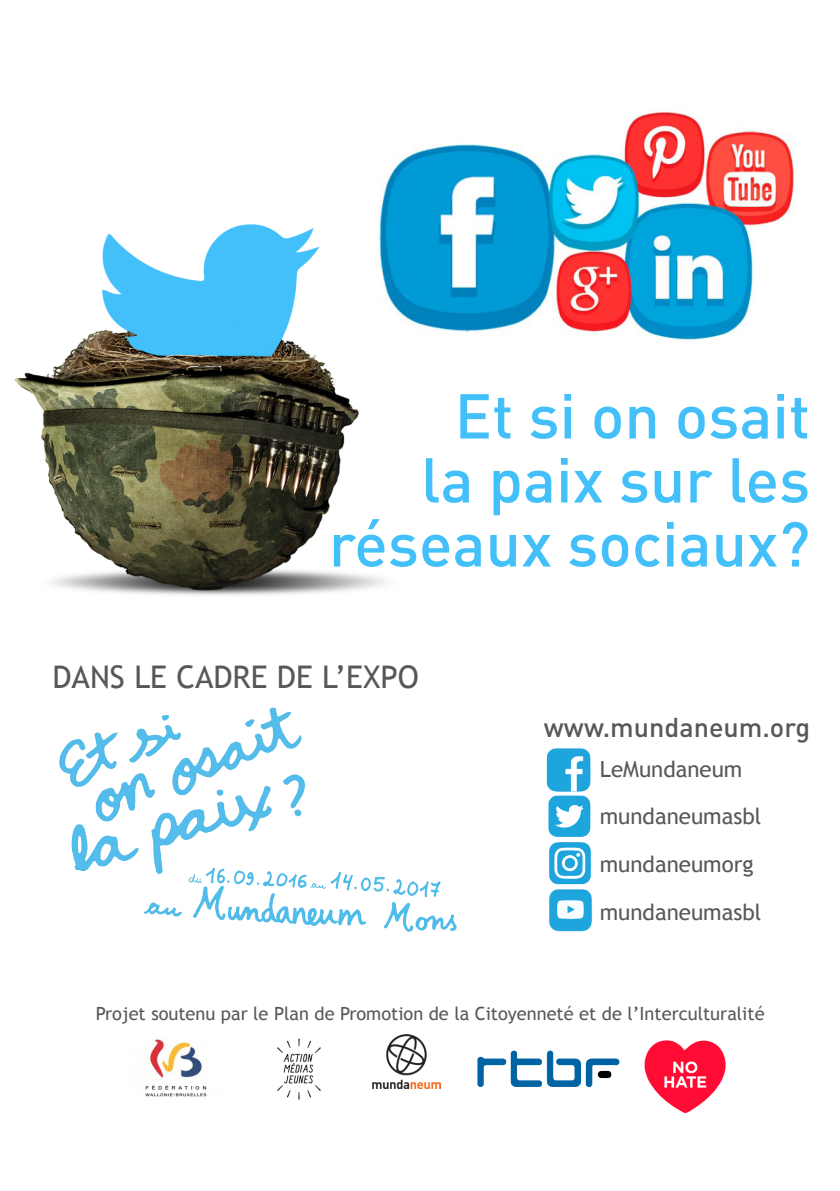
<style>
.page{position:relative;width:840px;height:1191px;background:#fff}
.page>*{position:absolute;margin:0;border:0;box-sizing:border-box;transform-origin:0 0}
.t1{font:500 62.2px "DIN";color:#43c0fa}
.t2{font:31.2px "Trebuchet MS";color:#57585a}
.t3{font:500 27px "DIN";color:#57585a}
.t4{font:22.2px "Trebuchet MS";color:#57585a}
.t5{font:18.2px "Trebuchet MS";color:#57585a}
</style>
<div class="page">
<img style="left:382px;top:111px;width:412px;height:229px">
<img style="left:14px;top:203px;width:411px;height:393px">
<img style="left:277px;top:1038px;width:44px;height:62px">
<img style="left:372px;top:1035px;width:68px;height:53px">
<img style="left:477px;top:1050px;width:143px;height:38px">
<img style="left:145px;top:1039px;width:62px;height:58px">
<img style="left:59px;top:707px;width:246px;height:165px">
<img style="left:136px;top:836px;width:321px;height:96px">
<img style="left:546px;top:748px;width:47px;height:184px">
<img style="left:644px;top:1040px;width:82px;height:74px">
<p class="t1" style="left:454px;top:376px;width:357px">Et si on osait</p>
<p class="t1" style="left:421px;top:440px;width:390px">la paix sur les</p>
<p class="t1" style="left:328px;top:504px;width:482px">réseaux sociaux?</p>
<p class="t2" style="left:52px;top:658px;width:368px">DANS LE CADRE DE L’EXPO</p>
<p class="t3" style="left:543px;top:710px;width:267px">www.mundaneum.org</p>
<p class="t4" style="left:599px;top:755px;width:144px">LeMundaneum</p>
<p class="t4" style="left:599px;top:803px;width:163px">mundaneumasbl</p>
<p class="t4" style="left:599px;top:851px;width:155px">mundaneumorg</p>
<p class="t4" style="left:599px;top:899px;width:163px">mundaneumasbl</p>
<p class="t5" style="left:96px;top:1003px;width:670px">Projet soutenu par le Plan de Promotion de la Citoyenneté et de l’Interculturalité</p>
</div>
